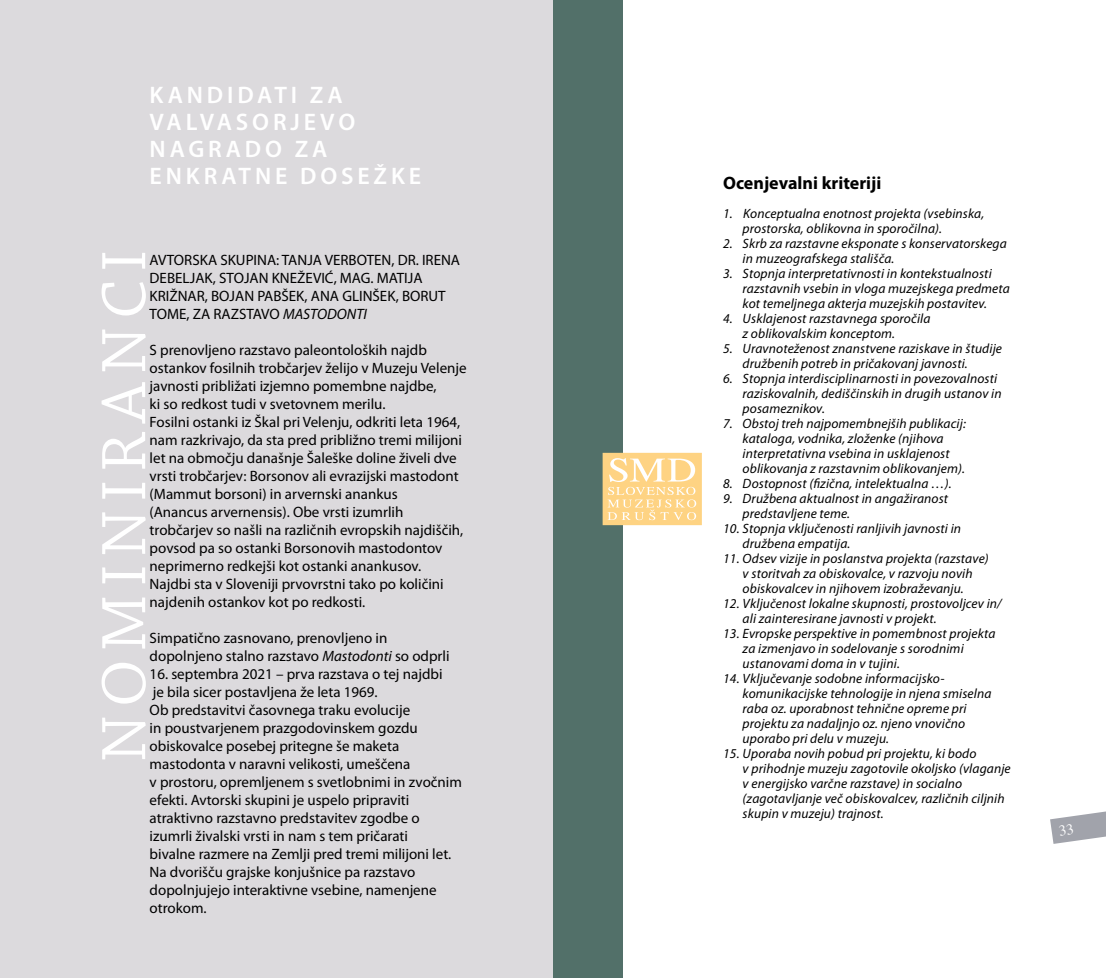
<style>
.page{position:relative;width:1106px;height:978px;background:#fff}
.page>*{position:absolute;margin:0;border:0;box-sizing:border-box;transform-origin:0 0}
.t1{font:66.15px "Chaparral Pro";letter-spacing:.12em;color:#fff}
.t2{font:600 24px/27px "Myriad Pro";letter-spacing:.16em;color:#fff}
.t3{font:700 18px "Myriad Pro";color:#000}
.t4{font:15px/18px "Myriad Pro";color:#000}
.t5{font:italic 13.5px/15px "Myriad Pro";letter-spacing:.01em;color:#000}
.s1{font-style:italic}
</style>
<div class="page">
<div style="left:553px;top:0;width:69px;height:978px;background:#527069"></div>
<div style="left:0;top:0;width:553px;height:978px;background:#dcdadd"></div>
<svg style="left:602px;top:453px;width:100px;height:72px;background:#fcd997"></svg>
<svg style="left:1050px;top:811px;width:56px;height:33px"></svg>
<h2 class="t2" style="left:150px;top:81px;width:273px">KANDIDATI ZA<br>VALVASORJEVO<br>NAGRADO ZA<br>ENKRATNE DOSEŽKE</h2>
<h1 class="t1" style="left:88px;top:762px;width:513px;rotate:-90deg">NOMINIRANCI</h1>
<p class="t4" style="left:150px;top:251px;width:312px">AVTORSKA SKUPINA: TANJA VERBOTEN, DR. IRENA DEBELJAK, STOJAN KNEŽEVIĆ, MAG. MATIJA KRIŽNAR, BOJAN PABŠEK, ANA GLINŠEK, BORUT TOME, ZA RAZSTAVO <span class="s1">MASTODONTI</span></p>
<p class="t4" style="left:150px;top:341px;width:318px">S prenovljeno razstavo paleontoloških najdb ostankov fosilnih trobčarjev želijo v Muzeju Velenje javnosti približati izjemno pomembne najdbe,<br>ki so redkost tudi v svetovnem merilu.<br>Fosilni ostanki iz Škal pri Velenju, odkriti leta 1964, nam razkrivajo, da sta pred približno tremi milijoni let na območju današnje Šaleške doline živeli dve vrsti trobčarjev: Borsonov ali evrazijski mastodont (Mammut borsoni) in arvernski anankus<br>(Anancus arvernensis). Obe vrsti izumrlih trobčarjev so našli na različnih evropskih najdiščih, povsod pa so ostanki Borsonovih mastodontov neprimerno redkejši kot ostanki anankusov.<br>Najdbi sta v Sloveniji prvovrstni tako po količini najdenih ostankov kot po redkosti.</p>
<p class="t4" style="left:150px;top:629px;width:301px">Simpatično zasnovano, prenovljeno in dopolnjeno stalno razstavo <span class="s1">Mastodonti</span> so odprli</p>
<p class="t4" style="left:150px;top:665px;width:314px">16. septembra 2021 – prva razstava o tej najdbi<br>je bila sicer postavljena že leta 1969.<br>Ob predstavitvi časovnega traku evolucije<br>in poustvarjenem prazgodovinskem gozdu obiskovalce posebej pritegne še maketa mastodonta v naravni velikosti, umeščena<br>v prostoru, opremljenem s svetlobnimi in zvočnim efekti. Avtorski skupini je uspelo pripraviti atraktivno razstavno predstavitev zgodbe o izumrli živalski vrsti in nam s tem pričarati<br>bivalne razmere na Zemlji pred tremi milijoni let.<br>Na dvorišču grajske konjušnice pa razstavo dopolnjujejo interaktivne vsebine, namenjene otrokom.</p>
<h3 class="t3" style="left:723px;top:171px;width:160px">Ocenjevalni kriteriji</h3>
<p class="t5" style="left:742px;top:206px;width:243px;text-indent:-19px">1. Konceptualna enotnost projekta (vsebinska, prostorska, oblikovna in sporočilna).</p>
<p class="t5" style="left:742px;top:236px;width:266px;text-indent:-19px">2. Skrb za razstavne eksponate s konservatorskega in muzeografskega stališča.</p>
<p class="t5" style="left:742px;top:266px;width:269px;text-indent:-19px">3. Stopnja interpretativnosti in kontekstualnosti razstavnih vsebin in vloga muzejskega predmeta kot temeljnega akterja muzejskih postavitev.</p>
<p class="t5" style="left:742px;top:311px;width:189px;text-indent:-19px">4. Usklajenost razstavnega sporočila z oblikovalskim konceptom.</p>
<p class="t5" style="left:742px;top:341px;width:261px;text-indent:-19px">5. Uravnoteženost znanstvene raziskave in študije družbenih potreb in pričakovanj javnosti.</p>
<p class="t5" style="left:742px;top:371px;width:260px;text-indent:-19px">6. Stopnja interdisciplinarnosti in povezovalnosti raziskovalnih, dediščinskih in drugih ustanov in posameznikov.</p>
<p class="t5" style="left:742px;top:416px;width:225px;text-indent:-19px">7. Obstoj treh najpomembnejših publikacij: kataloga, vodnika, zloženke (njihova interpretativna vsebina in usklajenost oblikovanja z razstavnim oblikovanjem).</p>
<p class="t5" style="left:723px;top:476px;width:230px">8. Dostopnost (fizična, intelektualna …).</p>
<p class="t5" style="left:742px;top:491px;width:207px;text-indent:-19px">9. Družbena aktualnost in angažiranost predstavljene teme.</p>
<p class="t5" style="left:742px;top:521px;width:220px;text-indent:-19px">10. Stopnja vključenosti ranljivih javnosti in družbena empatija.</p>
<p class="t5" style="left:723px;top:551px;width:267px;text-align:center">11. Odsev vizije in poslanstva projekta (razstave) v storitvah za obiskovalce, v razvoju novih obiskovalcev in njihovem izobraževanju.</p>
<p class="t5" style="left:742px;top:596px;width:260px;text-indent:-19px">12. Vključenost lokalne skupnosti, prostovoljcev in/ ali zainteresirane javnosti v projekt.</p>
<p class="t5" style="left:742px;top:626px;width:254px;text-indent:-19px">13. Evropske perspektive in pomembnost projekta za izmenjavo in sodelovanje s sorodnimi ustanovami doma in v tujini.</p>
<p class="t5" style="left:742px;top:671px;width:250px;text-indent:-19px">14. Vključevanje sodobne informacijsko&shy;komunikacijske tehnologije in njena smiselna raba oz. uporabnost tehnične opreme pri projektu za nadaljnjo oz. njeno vnovično uporabo pri delu v muzeju.</p>
<p class="t5" style="left:742px;top:746px;width:270px;text-indent:-19px">15. Uporaba novih pobud pri projektu, ki bodo<br>v prihodnje muzeju zagotovile okoljsko (vlaganje v energijsko varčne razstave) in socialno (zagotavljanje več obiskovalcev, različnih ciljnih skupin v muzeju) trajnost.</p>
</div>
